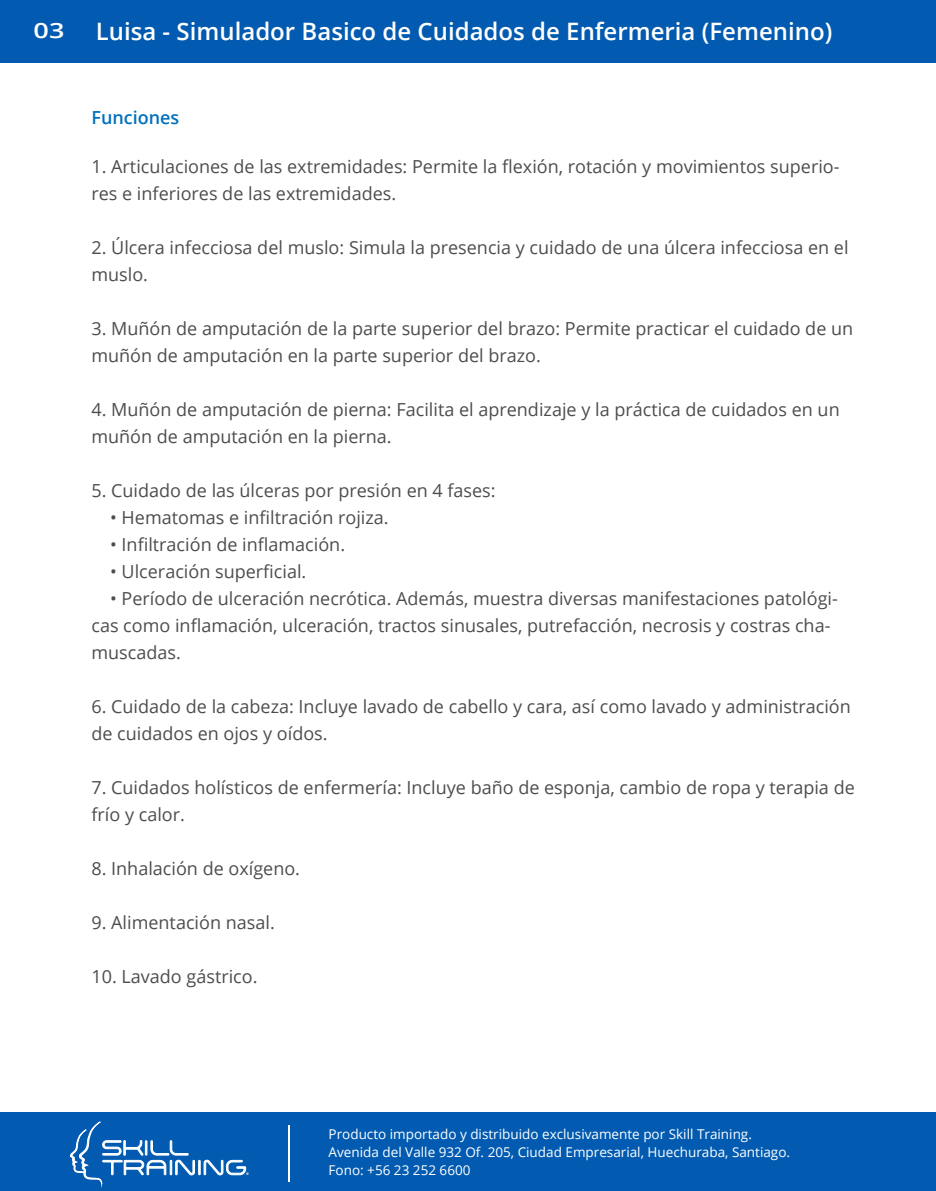
<style>
.page{position:relative;width:936px;height:1191px;background:#fff}
.page>*{position:absolute;margin:0;border:0;box-sizing:border-box;transform-origin:0 0}
.t1{font:600 24px "Open Sans";color:#fff}
.t2{font:600 21.15px "Open Sans";color:#fff;scale:1.28 1}
.t3{font:18px/27px "Open Sans";color:#4d4d4d}
.t4{font:600 18px "Open Sans";color:#0071bc}
.t5{font:13.5px/18px "Open Sans";color:#fff}
</style>
<div class="page">
<div style="left:0;top:0;width:935px;height:62px;background:#025bb0"></div>
<div style="left:0;top:1112px;width:935px;height:79px;background:#025bb0"></div>
<svg style="left:70px;top:1121px;width:179px;height:63px"></svg>
<hr style="left:288px;top:1125px;width:2px;height:56px;background:#fff">
<p class="t2" style="left:34px;top:16px;width:26px">03</p>
<h1 class="t1" style="left:96px;top:15px;width:738px">Luisa - Simulador Basico de Cuidados de Enfermeria (Femenino)</h1>
<p class="t4" style="left:91px;top:105px;width:89px">Funciones</p>
<p class="t3" style="left:91px;top:152px;width:749px">1. Articulaciones de las extremidades: Permite la flexión, rotación y movimientos superio&shy;res e inferiores de las extremidades.</p>
<p class="t3" style="left:91px;top:233px;width:758px">2. Úlcera infecciosa del muslo: Simula la presencia y cuidado de una úlcera infecciosa en el muslo.</p>
<p class="t3" style="left:91px;top:314px;width:763px">3. Muñón de amputación de la parte superior del brazo: Permite practicar el cuidado de un muñón de amputación en la parte superior del brazo.</p>
<p class="t3" style="left:91px;top:395px;width:749px">4. Muñón de amputación de pierna: Facilita el aprendizaje y la práctica de cuidados en un muñón de amputación en la pierna.</p>
<p class="t3" style="left:91px;top:476px;width:406px">5. Cuidado de las úlceras por presión en 4 fases:</p>
<p class="t3" style="left:110px;top:503px;width:280px">• Hematomas e infiltración rojiza.</p>
<p class="t3" style="left:110px;top:530px;width:236px">• Infiltración de inflamación.</p>
<p class="t3" style="left:110px;top:557px;width:198px">• Ulceración superficial.</p>
<p class="t3" style="left:91px;top:584px;width:748px;text-indent:19px">• Período de ulceración necrótica. Además, muestra diversas manifestaciones patológi&shy;cas como inflamación, ulceración, tractos sinusales, putrefacción, necrosis y costras cha&shy;muscadas.</p>
<p class="t3" style="left:91px;top:692px;width:761px">6. Cuidado de la cabeza: Incluye lavado de cabello y cara, así como lavado y administración de cuidados en ojos y oídos.</p>
<p class="t3" style="left:91px;top:773px;width:764px">7. Cuidados holísticos de enfermería: Incluye baño de esponja, cambio de ropa y terapia de frío y calor.</p>
<p class="t3" style="left:91px;top:854px;width:210px">8. Inhalación de oxígeno.</p>
<p class="t3" style="left:91px;top:908px;width:185px">9. Alimentación nasal.</p>
<p class="t3" style="left:91px;top:962px;width:167px">10. Lavado gástrico.</p>
<p class="t5" style="left:328px;top:1124px;width:463px">Producto importado y distribuido exclusivamente por Skill Training.<br>Avenida del Valle 932 Of. 205, Ciudad Empresarial, Huechuraba, Santiago.<br>Fono: +56 23 252 6600</p>
</div>
